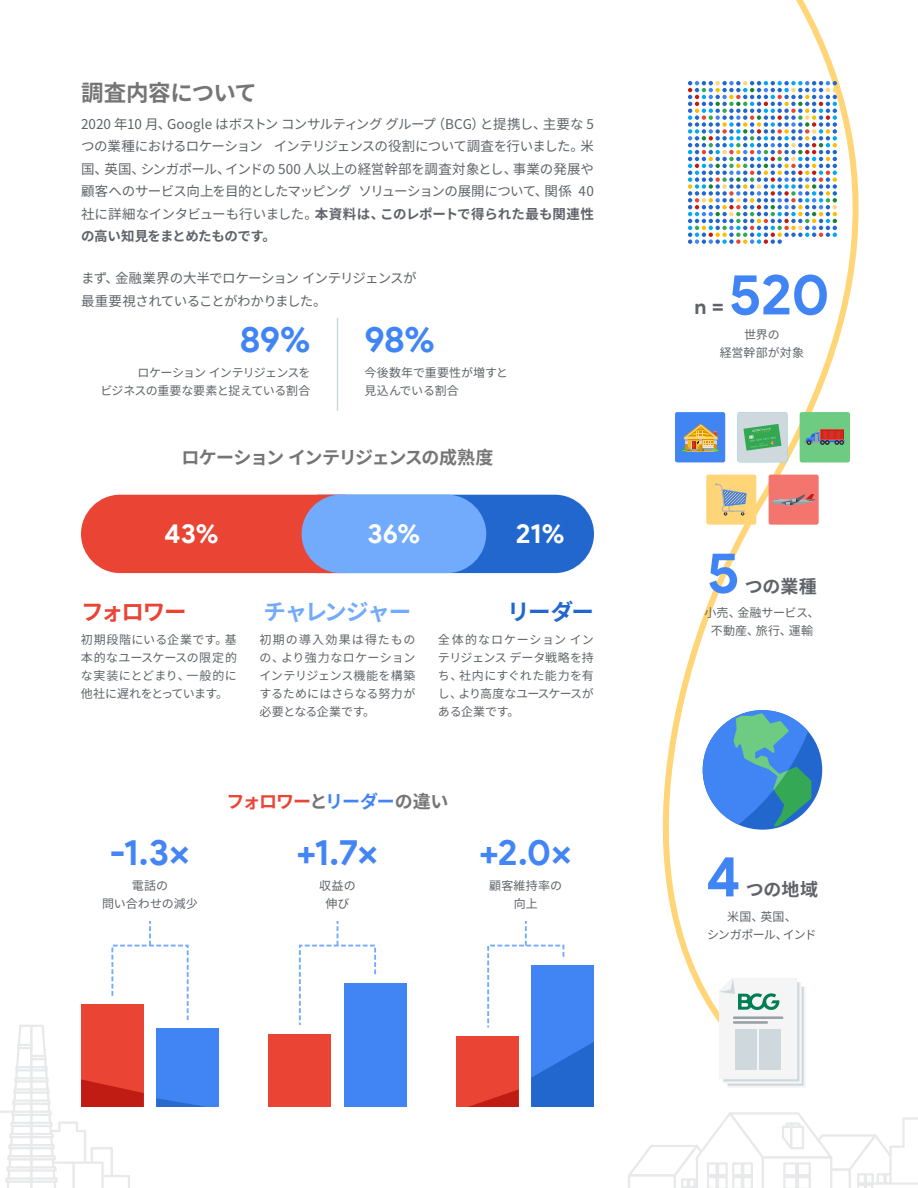
<style>
.page{position:relative;width:918px;height:1188px;background:#fff}
.page>*{position:absolute;margin:0;border:0;box-sizing:border-box;transform-origin:0 0}
.t1{font:700 57px "Product Sans";color:#4185f5}
.t2{font:700 36px "Product Sans";color:#4385f4}
.t3{font:700 36px "Product Sans";color:#4185f5}
.t4{font:700 27px "Product Sans";color:#fff}
.t5{font:700 22.5px "Noto Sans CJ Kjp";letter-spacing:-.015em;color:#757575}
.t6{font:700 22.5px "Noto Sans CJ Kjp";letter-spacing:-.055em;color:#72aafc}
.t7{font:700 22.5px "Noto Sans CJ Kjp";letter-spacing:-.065em;color:#ea4435}
.t8{font:700 22.5px "Noto Sans CJ Kjp";color:#2167ce}
.t9{font:700 21px "Product Sans";color:#5f6369}
.t10{font:700 18px "Noto Sans CJ Kjp";letter-spacing:-.07em;color:#757575}
.t11{font:700 18px "Noto Sans CJ Kjp";letter-spacing:-.06em;color:#ea4435}
.t12{font:700 18px "Noto Sans CJ Kjp";letter-spacing:-.005em;color:#5f6369}
.t13{font:13.5px/22.5px "Noto Sans CJ Kjp";letter-spacing:-.04em;color:#5f6369;text-align:justify}
.t14{font:12px/18px "Noto Sans CJ Kjp";color:#5f6369;text-align:center}
.t15{font:12px/18px "Noto Sans CJ Kjp";letter-spacing:-.04em;color:#5f6369;text-align:right}
.t16{font:12px/18px "Noto Sans CJ Kjp";letter-spacing:-.055em;color:#5f6369;text-align:center}
.t17{font:12px/18px "Noto Sans CJ Kjp";letter-spacing:.02em;color:#5f6369;text-align:center}
.s1{font-weight:700}
.s2{color:#757575}
.s3{color:#4185f5}
</style>
<div class="page">
<svg style="left:628px;top:1112px;width:290px;height:76px"></svg>
<svg style="left:662px;top:0;width:197px;height:1023px"></svg>
<svg style="left:719px;top:978px;width:87px;height:108px"></svg>
<hr style="left:734px;top:1016px;width:48px;height:3px;background:#9aa0a7">
<hr style="left:734px;top:1021px;width:33px;height:3px;background:#9aa0a7">
<div style="left:735px;top:1029px;width:22px;height:41px;background:#ced8dd"></div>
<div style="left:760px;top:1029px;width:21px;height:41px;background:#ced8dd"></div>
<svg style="left:688px;top:81px;width:149px;height:163px"></svg>
<div style="left:703px;top:710px;width:119px;height:120px;background:#2167ce;border-radius:50%"></div>
<svg style="left:703px;top:710px;width:108px;height:117px"></svg>
<svg style="left:769px;top:475px;width:50px;height:50px;background:#ea7973"></svg>
<svg style="left:706px;top:475px;width:50px;height:50px;background:#e8cb85"></svg>
<svg style="left:800px;top:412px;width:50px;height:50px;background:#75b279"></svg>
<svg style="left:737px;top:412px;width:50px;height:50px;background:#a0c9b4"></svg>
<svg style="left:675px;top:412px;width:50px;height:50px;background:#6f91c2"></svg>
<hr style="left:337px;top:318px;width:1px;height:93px;background:#ced8dd">
<svg style="left:81px;top:495px;width:513px;height:78px;background:#ac586e"></svg>
<div style="left:302px;top:495px;width:184px;height:78px;background:#72aafc;border-radius:39px"></div>
<div style="left:156px;top:1029px;width:63px;height:78px;background:#4185f5"></div>
<div style="left:268px;top:1034px;width:63px;height:73px;background:#ea4435"></div>
<div style="left:344px;top:983px;width:63px;height:124px;background:#4185f5"></div>
<div style="left:456px;top:1036px;width:63px;height:71px;background:#ea4435"></div>
<div style="left:531px;top:966px;width:63px;height:141px;background:#4185f5"></div>
<svg style="left:531px;top:1042px;width:63px;height:65px"></svg>
<svg style="left:468px;top:1089px;width:51px;height:18px"></svg>
<svg style="left:0;top:921px;width:207px;height:267px"></svg>
<svg style="left:298px;top:921px;width:79px;height:104px"></svg>
<svg style="left:487px;top:921px;width:78px;height:107px"></svg>
<h3 class="t5" style="left:81px;top:80px;width:177px">調査内容について</h3>
<p class="t13" style="left:81px;top:113px;width:515px">2020 年10 月、Google はボストン コンサルティング グループ（BCG）と提携し、主要な 5つの業種におけるロケーション インテリジェンスの役割について調査を行いました。米国、英国、シンガポール、インドの 500 人以上の経営幹部を調査対象とし、事業の発展や顧客へのサービス向上を目的としたマッピング ソリューションの展開について、関係 40社に詳細なインタビューも行いました。<span class="s1">本資料は、このレポートで得られた最も関連性の高い知見をまとめたものです。</span></p>
<p class="t13" style="left:81px;top:267px;width:337px">まず、金融業界の大半でロケーション インテリジェンスが最重要視されていることがわかりました。</p>
<h2 class="t3" style="left:240px;top:317px;width:72px">89%</h2>
<p class="t15" style="left:101px;top:363px;width:211px">ロケーション インテリジェンスを<br>ビジネスの重要な要素と捉えている割合</p>
<h2 class="t3" style="left:364px;top:317px;width:72px">98%</h2>
<p class="t14" style="left:364px;top:363px;width:145px;text-align:left">今後数年で重要性が増すと見込んでいる割合</p>
<h3 class="t10" style="left:181px;top:448px;width:314px">ロケーション インテリジェンスの成熟度</h3>
<h3 class="t4" style="left:164px;top:517px;width:56px">43%</h3>
<h3 class="t4" style="left:368px;top:517px;width:54px">36%</h3>
<h3 class="t4" style="left:516px;top:517px;width:50px">21%</h3>
<h3 class="t7" style="left:81px;top:599px;width:107px">フォロワー</h3>
<h3 class="t6" style="left:264px;top:599px;width:149px">チャレンジャー</h3>
<h3 class="t8" style="left:507px;top:599px;width:88px">リーダー</h3>
<p class="t14" style="left:81px;top:630px;width:158px;text-align:justify">初期段階にいる企業です。基本的なユースケースの限定的な実装にとどまり、一般的に他社に遅れをとっています。</p>
<p class="t14" style="left:259px;top:630px;width:157px;text-align:justify">初期の導入効果は得たものの、より強力なロケーションインテリジェンス機能を構築するためにはさらなる努力が必要となる企業です。</p>
<p class="t14" style="left:438px;top:630px;width:158px;text-align:justify">全体的なロケーションインテリジェンスデータ戦略を持ち、社内にすぐれた能力を有し、より高度なユースケースがある企業です。</p>
<h3 class="t11" style="left:227px;top:791px;width:223px">フォロワー<span class="s2">と</span><span class="s3">リーダー</span><span class="s2">の違い</span></h3>
<h2 class="t2" style="left:110px;top:830px;width:82px">-1.3×</h2>
<h2 class="t2" style="left:296px;top:830px;width:84px">+1.7×</h2>
<h2 class="t2" style="left:479px;top:830px;width:95px">+2.0×</h2>
<p class="t14" style="left:102px;top:876px;width:97px">電話の<br>問い合わせの減少</p>
<p class="t14" style="left:319px;top:876px;width:38px">収益の伸び</p>
<p class="t17" style="left:489px;top:876px;width:75px">顧客維持率の向上</p>
<h3 class="t9" style="left:695px;top:294px;width:31px">n =</h3>
<h1 class="t1" style="left:729px;top:259px;width:102px">520</h1>
<p class="t14" style="left:720px;top:326px;width:86px">世界の<br>経営幹部が対象</p>
<h1 class="t1" style="left:707px;top:538px;width:34px">5</h1>
<h3 class="t12" style="left:745px;top:576px;width:74px">つの業種</h3>
<p class="t14" style="left:705px;top:604px;width:116px">小売、金融サービス、不動産、旅行、運輸</p>
<h1 class="t1" style="left:706px;top:841px;width:37px">4</h1>
<h3 class="t12" style="left:746px;top:880px;width:74px">つの地域</h3>
<p class="t16" style="left:707px;top:908px;width:111px">米国、英国、<br>シンガポール、インド</p>
</div>
